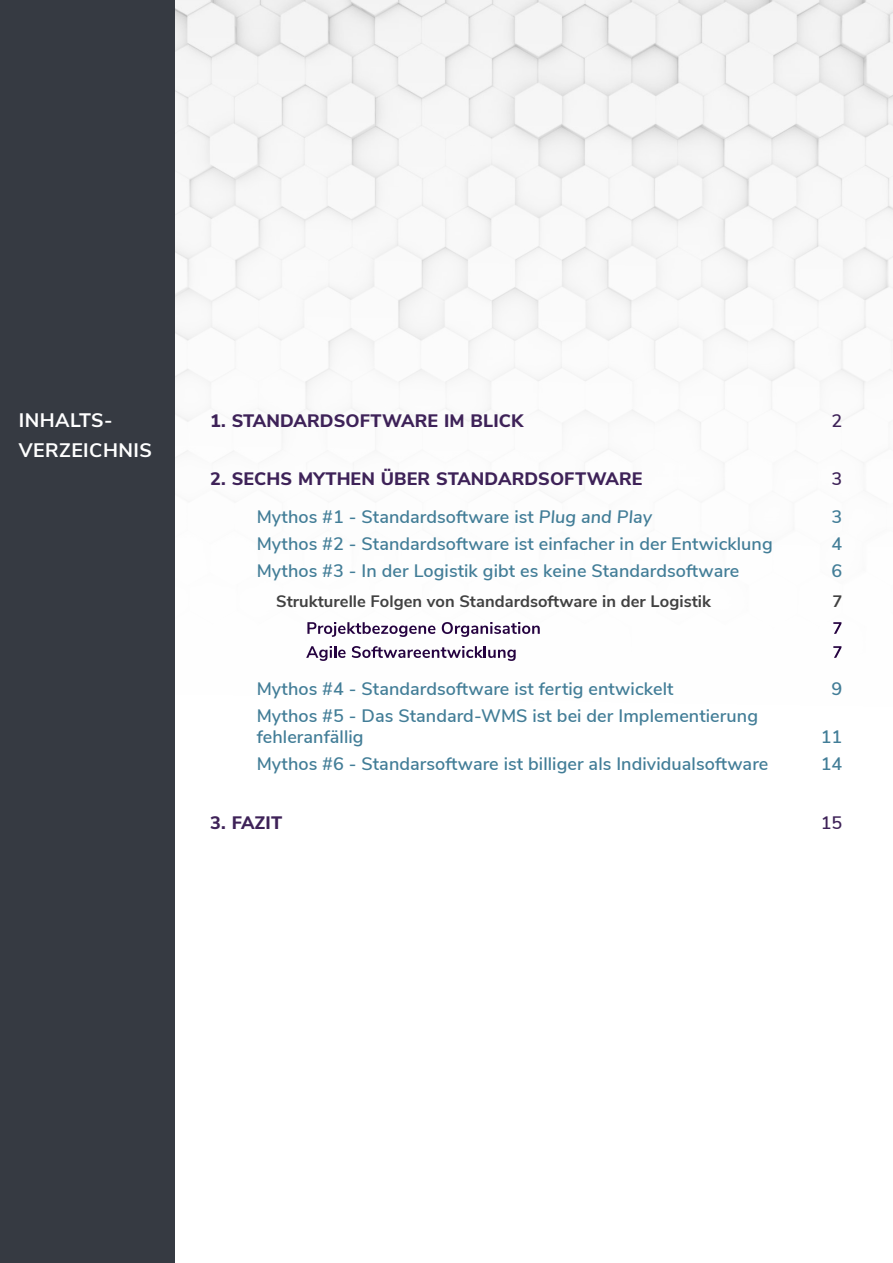
<style>
.page{position:relative;width:893px;height:1263px;background:#fff}
.page>*{position:absolute;margin:0;border:0;box-sizing:border-box;transform-origin:0 0}
.t1{font:700 19.5px/30px "Nunito Sans";letter-spacing:.025em;color:#fff}
.t2{font:600 18px/21px "Nunito Sans";letter-spacing:.005em;color:#427d97}
.t3{font:800 18px "Nunito Sans";letter-spacing:.005em;color:#3e2258}
.t4{font:600 18px "Nunito Sans";color:#3e2258}
.t5{font:700 16.5px "Nunito Sans";letter-spacing:.005em;color:#414141}
.s1{font-style:italic}
</style>
<div class="page">
<img style="left:174px;top:0;width:719px;height:764px">
<div style="left:0;top:0;width:174px;height:1263px;background:#363a42"></div>
<svg style="left:307px;top:622px;width:128px;height:15px"></svg>
<svg style="left:442px;top:622px;width:98px;height:15px"></svg>
<svg style="left:833px;top:622px;width:8px;height:12px"></svg>
<svg style="left:306px;top:646px;width:40px;height:15px"></svg>
<svg style="left:352px;top:646px;width:164px;height:15px"></svg>
<svg style="left:833px;top:646px;width:8px;height:12px"></svg>
<p class="t1" style="left:19px;top:405px;width:135px">INHALTS-<br>VERZEICHNIS</p>
<p class="t3" style="left:210px;top:409px;width:315px">1. STANDARDSOFTWARE IM BLICK</p>
<p class="t4" style="left:832px;top:409px;width:12px">2</p>
<p class="t3" style="left:210px;top:467px;width:434px">2. SECHS MYTHEN ÜBER STANDARDSOFTWARE</p>
<p class="t4" style="left:832px;top:467px;width:12px">3</p>
<p class="t2" style="left:257px;top:506px;width:397px">Mythos #1 - Standardsoftware ist <span class="s1">Plug and Play</span></p>
<p class="t2" style="left:832px;top:506px;width:12px">3</p>
<p class="t2" style="left:257px;top:533px;width:518px">Mythos #2 - Standardsoftware ist einfacher in der Entwicklung</p>
<p class="t2" style="left:832px;top:533px;width:12px">4</p>
<p class="t2" style="left:257px;top:560px;width:484px">Mythos #3 - In der Logistik gibt es keine Standardsoftware</p>
<p class="t2" style="left:832px;top:560px;width:12px">6</p>
<p class="t5" style="left:276px;top:590px;width:436px">Strukturelle Folgen von Standardsoftware in der Logistik</p>
<p class="t5" style="left:832px;top:590px;width:11px">7</p>
<p class="t2" style="left:257px;top:679px;width:418px">Mythos #4 - Standardsoftware ist fertig entwickelt</p>
<p class="t2" style="left:832px;top:679px;width:12px">9</p>
<p class="t2" style="left:257px;top:706px;width:503px">Mythos #5 - Das Standard-WMS ist bei der Implementierung fehleranfällig</p>
<p class="t2" style="left:821px;top:727px;width:23px">11</p>
<p class="t2" style="left:257px;top:754px;width:513px">Mythos #6 - Standarsoftware ist billiger als Individualsoftware</p>
<p class="t2" style="left:821px;top:754px;width:23px">14</p>
<p class="t3" style="left:210px;top:811px;width:74px">3. FAZIT</p>
<p class="t4" style="left:821px;top:811px;width:23px">15</p>
</div>
